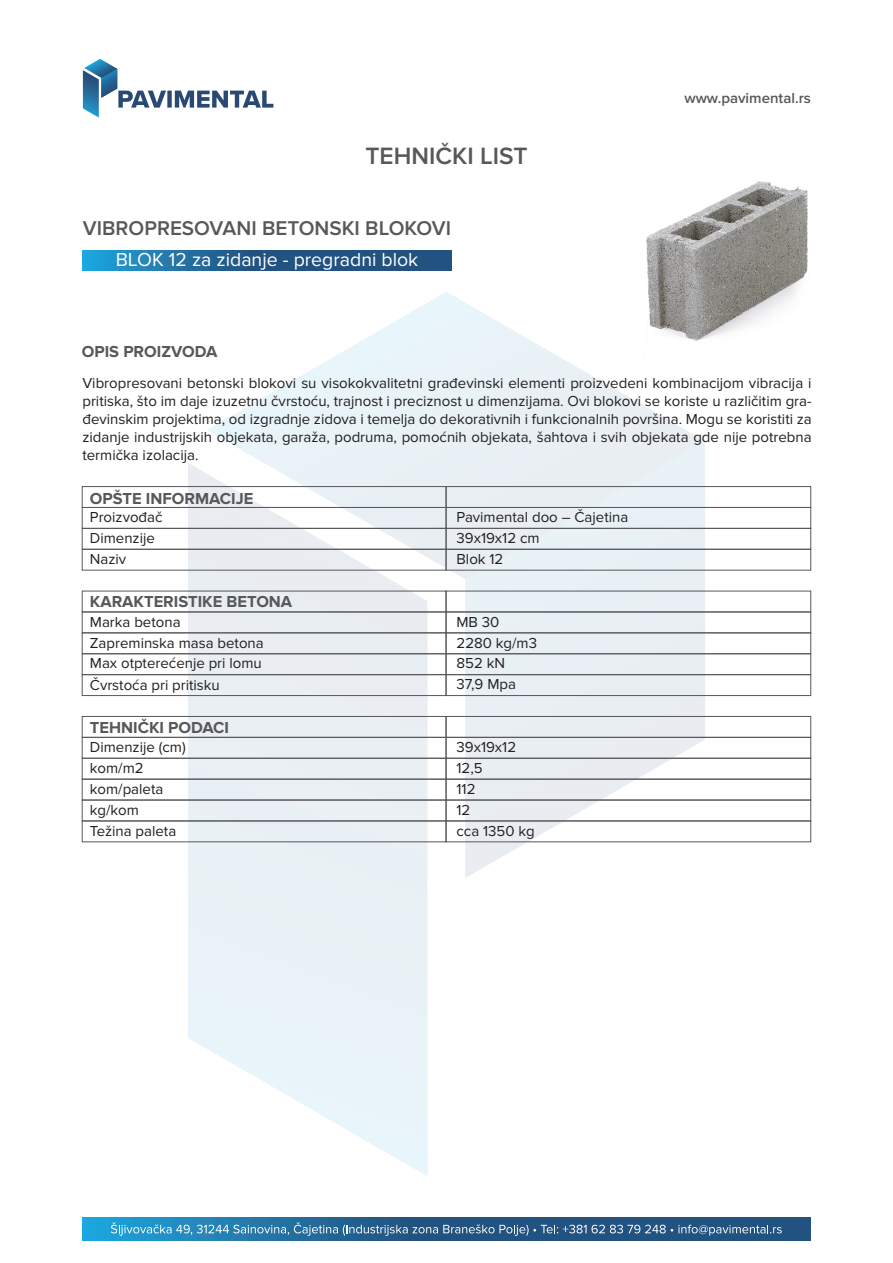
<style>
.page{position:relative;width:893px;height:1263px;background:#fff}
.page>*{position:absolute;margin:0;border:0;box-sizing:border-box;transform-origin:0 0}
.t1{font:600 24.45px "Proxima Nova";color:#57585a}
.t2{font:600 20.7px "Proxima Nova";color:#57585a}
.t3{font:19.5px "Proxima Nova";color:#fff}
.t4{font:700 16.5px "Proxima Nova";color:#57585a}
.t5{font:15px/20.9px "Proxima Nova";color:#231f20}
.t6{font:600 15px "Proxima Nova";color:#57585a}
</style>
<div class="page">
<svg style="left:207px;top:292px;width:497px;height:551px"></svg>
<svg style="left:188px;top:463px;width:240px;height:713px"></svg>
<svg style="left:465px;top:441px;width:240px;height:437px"></svg>
<svg style="left:83px;top:59px;width:190px;height:59px"></svg>
<svg style="left:83px;top:250px;width:368px;height:20px;background:#216494"></svg>
<div style="left:82px;top:486px;width:364px;height:22px;border:1px solid #57585a"></div>
<div style="left:446px;top:486px;width:365px;height:22px;border:1px solid #57585a"></div>
<div style="left:82px;top:507px;width:364px;height:22px;border:1px solid #57585a"></div>
<div style="left:446px;top:507px;width:365px;height:22px;border:1px solid #57585a"></div>
<div style="left:82px;top:528px;width:364px;height:21px;border:1px solid #57585a"></div>
<div style="left:446px;top:528px;width:365px;height:21px;border:1px solid #57585a"></div>
<div style="left:82px;top:549px;width:364px;height:21px;border:1px solid #57585a"></div>
<div style="left:446px;top:549px;width:365px;height:21px;border:1px solid #57585a"></div>
<div style="left:82px;top:591px;width:364px;height:21px;border:1px solid #57585a"></div>
<div style="left:446px;top:591px;width:365px;height:21px;border:1px solid #57585a"></div>
<div style="left:82px;top:612px;width:364px;height:21px;border:1px solid #57585a"></div>
<div style="left:446px;top:612px;width:365px;height:21px;border:1px solid #57585a"></div>
<div style="left:82px;top:653px;width:364px;height:22px;border:1px solid #57585a"></div>
<div style="left:446px;top:653px;width:365px;height:22px;border:1px solid #57585a"></div>
<div style="left:82px;top:674px;width:364px;height:22px;border:1px solid #57585a"></div>
<div style="left:446px;top:674px;width:365px;height:22px;border:1px solid #57585a"></div>
<div style="left:82px;top:716px;width:364px;height:21px;border:1px solid #57585a"></div>
<div style="left:446px;top:716px;width:365px;height:21px;border:1px solid #57585a"></div>
<div style="left:82px;top:737px;width:364px;height:21px;border:1px solid #57585a"></div>
<div style="left:446px;top:737px;width:365px;height:21px;border:1px solid #57585a"></div>
<div style="left:82px;top:758px;width:364px;height:21px;border:1px solid #57585a"></div>
<div style="left:446px;top:758px;width:365px;height:21px;border:1px solid #57585a"></div>
<div style="left:82px;top:779px;width:364px;height:21px;border:1px solid #57585a"></div>
<div style="left:446px;top:779px;width:365px;height:21px;border:1px solid #57585a"></div>
<div style="left:82px;top:800px;width:364px;height:21px;border:1px solid #57585a"></div>
<div style="left:446px;top:800px;width:365px;height:21px;border:1px solid #57585a"></div>
<div style="left:82px;top:821px;width:364px;height:21px;border:1px solid #57585a"></div>
<div style="left:446px;top:821px;width:365px;height:21px;border:1px solid #57585a"></div>
<svg style="left:83px;top:1217px;width:727px;height:23px;background:#216797"></svg>
<svg style="left:111px;top:1222px;width:671px;height:14px;background:#457ba3"></svg>
<img style="left:619px;top:181px;width:189px;height:181px">
<h1 class="t1" style="left:365px;top:141px;width:163px">TEHNIČKI LIST</h1>
<h2 class="t2" style="left:83px;top:217px;width:370px">VIBROPRESOVANI BETONSKI BLOKOVI</h2>
<h3 class="t3" style="left:116px;top:248px;width:304px">BLOK 12 za zidanje - pregradni blok</h3>
<p class="t6" style="left:684px;top:90px;width:128px">www.pavimental.rs</p>
<p class="t4" style="left:82px;top:342px;width:137px">OPIS PROIZVODA</p>
<p class="t5" style="left:82px;top:374px;width:731px;line-height:18px;text-align:justify">Vibropresovani betonski blokovi su visokokvalitetni građevinski elementi proizvedeni kombinacijom vibracija i pritiska, što im daje izuzetnu čvrstoću, trajnost i preciznost u dimenzijama. Ovi blokovi se koriste u različitim gra&shy;đevinskim projektima, od izgradnje zidova i temelja do dekorativnih i funkcionalnih površina. Mogu se koristiti za zidanje industrijskih objekata, garaža, podruma, pomoćnih objekata, šahtova i svih objekata gde nije potrebna termička izolacija.</p>
<p class="t4" style="left:90px;top:489px;width:165px">OPŠTE INFORMACIJE</p>
<p class="t5" style="left:90px;top:507px;width:74px">Proizvođač<br>Dimenzije<br>Naziv</p>
<p class="t4" style="left:90px;top:592px;width:204px">KARAKTERISTIKE BETONA</p>
<p class="t5" style="left:456px;top:507px;width:173px">Pavimental doo – Čajetina</p>
<p class="t5" style="left:456px;top:528px;width:85px">39x19x12 cm</p>
<p class="t5" style="left:456px;top:549px;width:48px">Blok 12</p>
<p class="t5" style="left:90px;top:611px;width:92px">Marka betona</p>
<p class="t5" style="left:456px;top:611px;width:44px">MB 30</p>
<p class="t5" style="left:90px;top:632px;width:175px">Zapreminska masa betona<br>Max otpterećenje pri lomu<br>Čvrstoća pri pritisku</p>
<p class="t5" style="left:456px;top:632px;width:82px">2280 kg/m3<br>852 kN<br>37,9 Mpa</p>
<p class="t4" style="left:90px;top:718px;width:141px">TEHNIČKI PODACI</p>
<p class="t5" style="left:90px;top:737px;width:97px">Dimenzije (cm)</p>
<p class="t5" style="left:456px;top:737px;width:61px">39x19x12</p>
<p class="t5" style="left:90px;top:758px;width:88px">kom/m2 kom/paleta kg/kom<br>Težina paleta</p>
<p class="t5" style="left:456px;top:758px;width:28px">12,5<br>112</p>
<p class="t5" style="left:456px;top:820px;width:80px">cca 1350 kg</p>
<p class="t5" style="left:456px;top:799px;width:15px">12</p>
</div>
